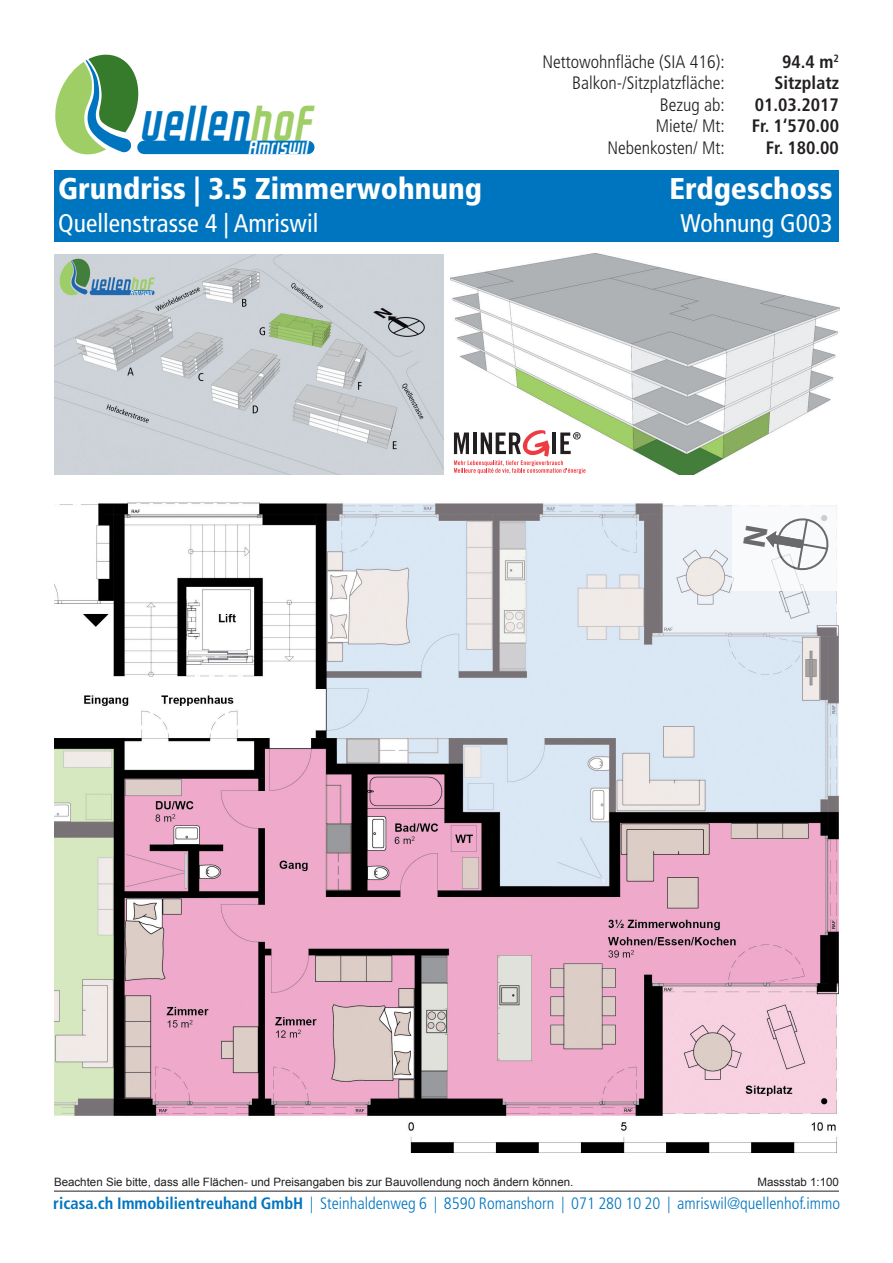
<style>
.page{position:relative;width:893px;height:1263px;background:#fff}
.page>*{position:absolute;margin:0;border:0;box-sizing:border-box;transform-origin:0 0}
.t1{font:italic 40.8px "GRAYSTROKE";color:#0075bf}
.t2{font:900 condensed 30px "Frutiger LT Std";color:#fff}
.t3{font:condensed 25.5px "Frutiger LT Std";color:#fff}
.t4{font:300 condensed 18px "Frutiger LT Std";color:#231f20}
.t5{font:700 condensed 18px "Frutiger LT Std";color:#231f20}
.t6{font:300 condensed 16.5px "Frutiger LT Std";color:#0075bf}
.t7{font:italic 15.6px "GRAYSTROKE";color:#fff}
.t8{font:11.55px "Arial";color:#231f20}
.s1{color:#9fce66}
.s2{font-weight:700}
</style>
<div class="page">
<div style="left:144px;top:141px;width:164px;height:13px;background:#0075bf"></div>
<svg style="left:55px;top:54px;width:89px;height:101px"></svg>
<img style="left:54px;top:502px;width:785px;height:651px">
<div style="left:54px;top:170px;width:785px;height:71px;background:#0075bf"></div>
<div style="left:733px;top:500px;width:106px;height:91px;background:#f8fafc"></div>
<img style="left:54px;top:254px;width:389px;height:220px">
<img style="left:450px;top:253px;width:389px;height:221px">
<svg style="left:454px;top:430px;width:131px;height:44px"></svg>
<hr style="left:54px;top:1191px;width:785px;height:1px;background:#231f20">
<svg style="left:766px;top:517px;width:63px;height:54px"></svg>
<h1 class="t1" style="left:144px;top:95px;width:175px">uellen<span class="s1">hof</span></h1>
<p class="t7" style="left:250px;top:136px;width:62px">Amriswil</p>
<p class="t4" style="left:542px;top:51px;width:184px">Nettowohnfläche (SIA 416):</p>
<p class="t5" style="left:782px;top:51px;width:58px">94.4 m<sup>2</sup></p>
<p class="t4" style="left:572px;top:73px;width:154px">Balkon-/Sitzplatzfläche:</p>
<p class="t5" style="left:775px;top:72px;width:66px">Sitzplatz</p>
<p class="t4" style="left:660px;top:94px;width:66px">Bezug ab:</p>
<p class="t5" style="left:755px;top:94px;width:86px">01.03.2017</p>
<p class="t4" style="left:656px;top:116px;width:70px">Miete/ Mt:</p>
<p class="t5" style="left:752px;top:116px;width:89px">Fr. 1‘570.00</p>
<p class="t4" style="left:607px;top:138px;width:119px">Nebenkosten/ Mt:</p>
<p class="t5" style="left:766px;top:137px;width:75px">Fr. 180.00</p>
<h2 class="t2" style="left:58px;top:170px;width:425px">Grundriss | 3.5 Zimmerwohnung</h2>
<h2 class="t2" style="left:669px;top:170px;width:165px">Erdgeschoss</h2>
<h3 class="t3" style="left:58px;top:208px;width:262px">Quellenstrasse 4 | Amriswil</h3>
<h3 class="t3" style="left:681px;top:208px;width:154px">Wohnung G003</h3>
<p class="t8" style="left:54px;top:1174px;width:521px">Beachten Sie bitte, dass alle Flächen- und Preisangaben bis zur Bauvollendung noch ändern können.</p>
<p class="t8" style="left:757px;top:1174px;width:83px">Massstab 1:100</p>
<p class="t6" style="left:53px;top:1194px;width:788px"><span class="s2">ricasa.ch Immobilientreuhand GmbH</span> | Steinhaldenweg 6 | 8590 Romanshorn | 071 280 10 20 | amriswil@quellenhof.immo</p>
</div>
